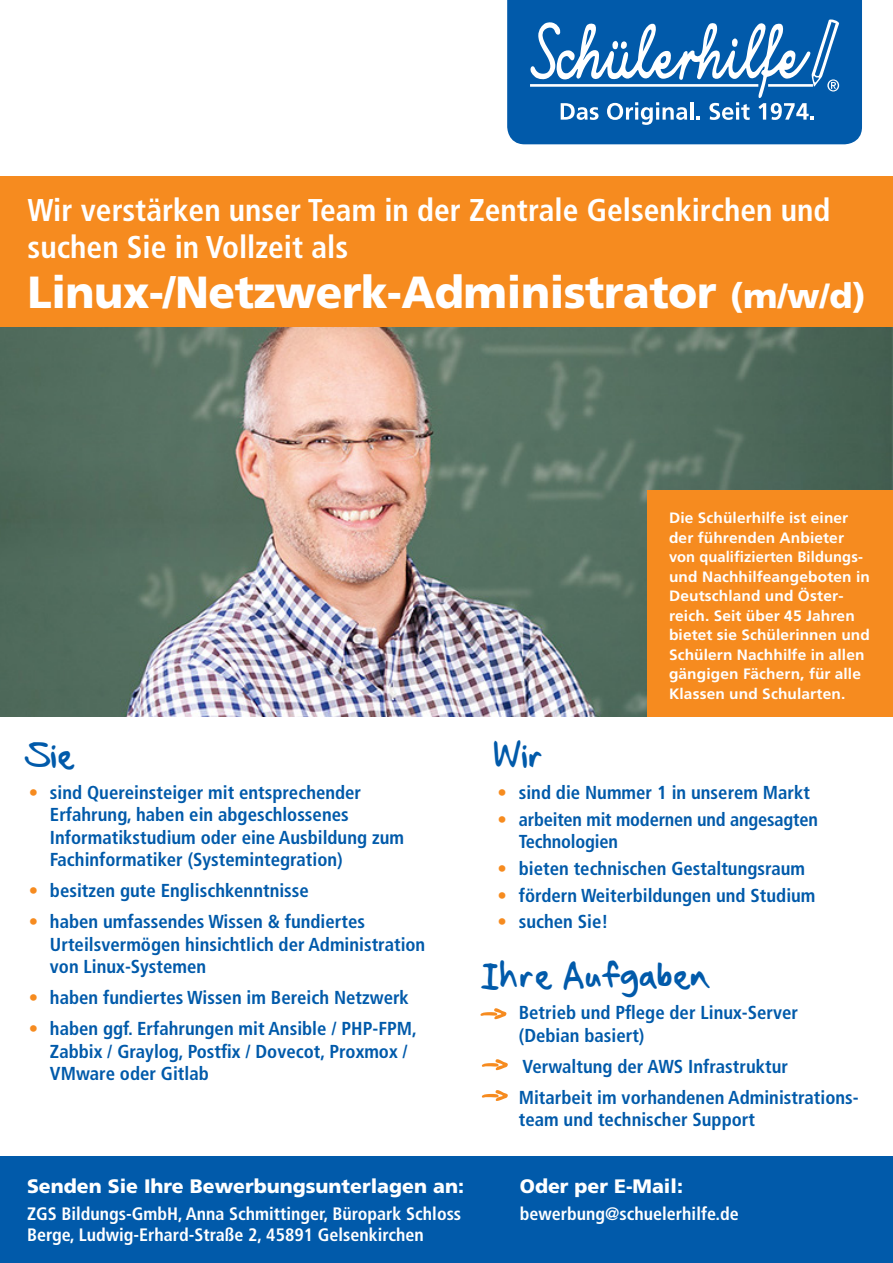
<style>
.page{position:relative;width:893px;height:1263px;background:#fff}
.page>*{position:absolute;margin:0;border:0;box-sizing:border-box;transform-origin:0 0}
.t1{font:900 45px "Frutiger LT Std";letter-spacing:-.01em;color:#fff}
.t2{font:33px "Seans Other Hand";color:#015aaa}
.t3{font:700 condensed 31.5px/37.8px "Frutiger LT Std";color:#fff}
.t4{font:900 19.5px "Frutiger LT Std";color:#fff}
.t5{font:700 condensed 18.75px/22.5px "Frutiger LT Std";color:#015aaa}
.t6{font:700 condensed 18px/21.6px "Frutiger LT Std";color:#fff}
.t7{font:700 15px/19.5px "Frutiger LT Std";letter-spacing:.01em;color:#fff}
.s1{font-size:34.5px}
.s2{color:#f68b1f}
</style>
<div class="page">
<div style="left:507px;top:0;width:355px;height:144px;background:#015aaa"></div>
<svg style="left:530px;top:18px;width:309px;height:107px"></svg>
<img style="left:0;top:327px;width:893px;height:389px">
<div style="left:648px;top:490px;width:245px;height:226px;background:#f68b1f"></div>
<div style="left:0;top:176px;width:893px;height:151px;background:#f68b1f"></div>
<div style="left:0;top:1157px;width:893px;height:106px;background:#015aaa"></div>
<svg style="left:480px;top:1008px;width:26px;height:11px"></svg>
<svg style="left:482px;top:1059px;width:26px;height:11px"></svg>
<svg style="left:482px;top:1090px;width:26px;height:11px"></svg>
<h3 class="t3" style="left:28px;top:191px;width:804px">Wir verstärken unser Team in der Zentrale Gelsenkirchen und suchen Sie in Vollzeit als</h3>
<h1 class="t1" style="left:28px;top:265px;width:840px">Linux-/Netzwerk-Administrator <span class="s1">(m/w/d)</span></h1>
<h2 class="t2" style="left:24px;top:732px;width:51px">Sie</h2>
<p class="t5" style="left:50px;top:781px;width:356px;text-indent:-21px"><span class="s2">•</span> sind Quereinsteiger mit entsprechender Erfahrung, haben ein abgeschlossenes Informatikstudium oder eine Ausbildung zum Fachinformatiker (Systemintegration)</p>
<p class="t5" style="left:29px;top:880px;width:282px"><span class="s2">•</span> besitzen gute Englischkenntnisse</p>
<p class="t5" style="left:50px;top:911px;width:377px;text-indent:-21px"><span class="s2">•</span> haben umfassendes Wissen &amp; fundiertes<br>Urteilsvermögen hinsichtlich der Administration von Linux-Systemen</p>
<p class="t5" style="left:29px;top:987px;width:382px"><span class="s2">•</span> haben fundiertes Wissen im Bereich Netzwerk</p>
<p class="t5" style="left:50px;top:1018px;width:368px;text-indent:-21px"><span class="s2">•</span> haben ggf. Erfahrungen mit Ansible / PHP-FPM,<br>Zabbix / Graylog, Postfix / Dovecot, Proxmox /<br>VMware oder Gitlab</p>
<p class="t7" style="left:669px;top:508px;width:202px">Die Schülerhilfe ist einer der führenden Anbieter von qualifizierten Bildungs&shy;und Nachhilfeangeboten in<br>Deutschland und Öster&shy;reich. Seit über 45 Jahren bietet sie Schülerinnen und<br>Schülern Nachhilfe in allen gängigen Fächern, für alle<br>Klassen und Schularten.</p>
<h2 class="t2" style="left:493px;top:732px;width:51px">Wir</h2>
<p class="t5" style="left:497px;top:781px;width:314px"><span class="s2">•</span> sind die Nummer 1 in unserem Markt</p>
<p class="t5" style="left:519px;top:808px;width:301px;text-indent:-21px"><span class="s2">•</span> arbeiten mit modernen und angesagten<br>Technologien</p>
<p class="t5" style="left:497px;top:857px;width:309px"><span class="s2">•</span> bieten technischen Gestaltungsraum</p>
<p class="t5" style="left:497px;top:884px;width:319px"><span class="s2">•</span> fördern Weiterbildungen und Studium</p>
<p class="t5" style="left:497px;top:911px;width:112px"><span class="s2">•</span> suchen Sie!</p>
<h2 class="t2" style="left:480px;top:952px;width:229px">Ihre Aufgaben</h2>
<p class="t5" style="left:519px;top:1001px;width:281px">Betrieb und Pflege der Linux-Server (Debian basiert)</p>
<p class="t5" style="left:519px;top:1051px;width:341px;line-height:31px">Verwaltung der AWS Infrastruktur<br>Mitarbeit im vorhandenen Administrations-</p>
<p class="t5" style="left:519px;top:1108px;width:238px">team und technischer Support</p>
<p class="t4" style="left:27px;top:1174px;width:438px">Senden Sie Ihre Bewerbungsunterlagen an:</p>
<p class="t4" style="left:520px;top:1174px;width:165px">Oder per E-Mail:</p>
<p class="t6" style="left:27px;top:1202px;width:436px">ZGS Bildungs-GmbH, Anna Schmittinger, Büropark Schloss<br>Berge, Ludwig-Erhard-Straße 2, 45891 Gelsenkirchen</p>
<p class="t6" style="left:520px;top:1202px;width:220px">bewerbung@schuelerhilfe.de</p>
</div>
